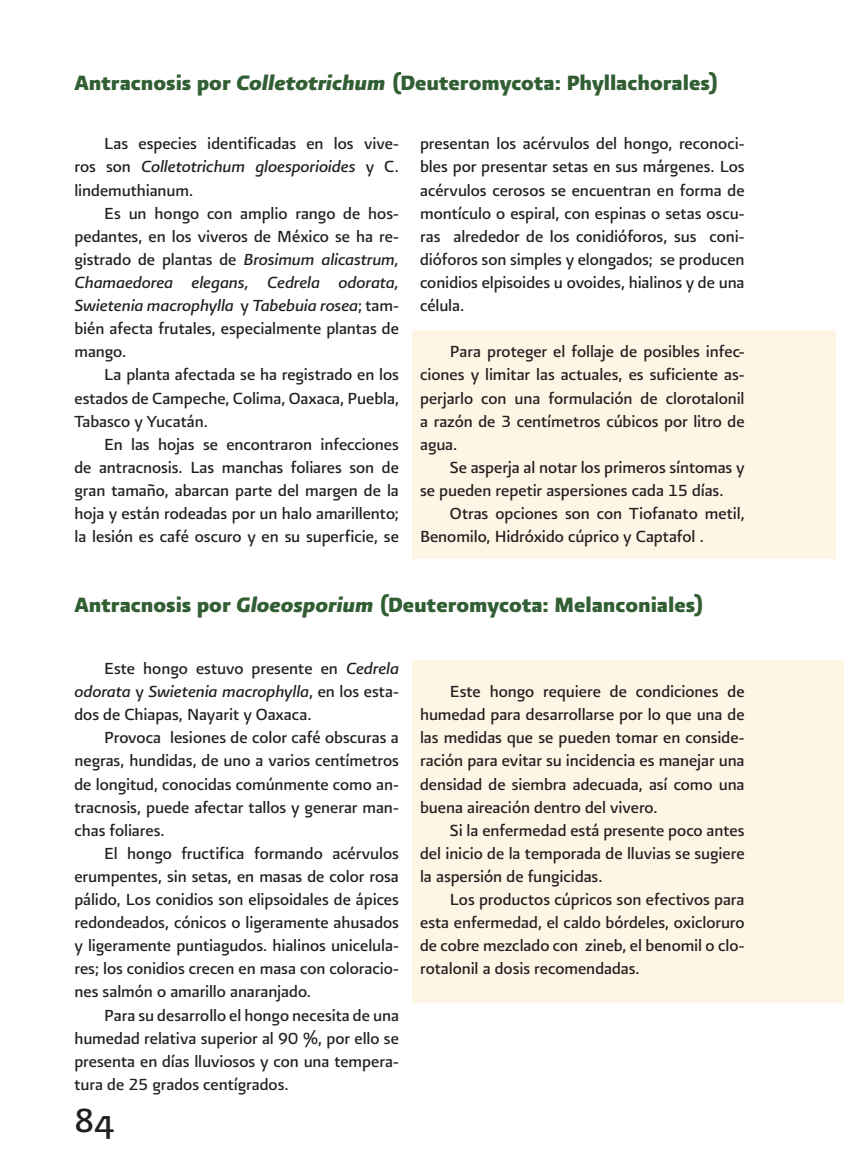
<style>
.page{position:relative;width:844px;height:1166px;background:#fff}
.page>*{position:absolute;margin:0;border:0;box-sizing:border-box;transform-origin:0 0}
.t1{font:40.25px "Presidencia Base CC";color:#231f20}
.t2{font:24.5px "Presidencia Fuerte";letter-spacing:-.005em;color:#315e33}
.t3{font:19.25px/23.1px "Presidencia Base";letter-spacing:-.005em;color:#231f20;text-align:justify}
.t4{font:italic 19.25px/23.1px "Presidencia Base CC";letter-spacing:-.005em;color:#231f20}
.s1{font-family:"Presidencia Fuerte CC";font-style:italic}
.s2{font-style:italic}
.s3{font-family:"Presidencia Base CC";font-style:italic}
.s4{font-family:"Presidencia Base";font-style:normal}
</style>
<div class="page">
<div style="left:412px;top:660px;width:431px;height:342px;background:#fef5e5"></div>
<div style="left:412px;top:331px;width:423px;height:228px;background:#fef5e5"></div>
<p class="t2" style="left:74px;top:69px;width:646px">Antracnosis por <span class="s1">Colletotrichum</span> (Deuteromycota: Phyllachorales)</p>
<p class="t3" style="left:74px;top:132px;width:326px;text-indent:30px">Las especies identificadas en los vive&shy;ros son <span class="s2">Colletotrichum gloesporioides</span> y C. lindemuthianum.</p>
<p class="t3" style="left:74px;top:201px;width:326px;text-indent:30px">Es un hongo con amplio rango de hos&shy;pedantes, en los viveros de México se ha re&shy;gistrado de plantas de <span class="s3">Brosimum alicastrum,</span></p>
<p class="t4" style="left:74px;top:271px;width:326px">Chamaedorea elegans, Cedrela odorata,<br>Swietenia macrophylla <span class="s4">y</span> Tabebuia rosea<span class="s4">; tam-</span></p>
<p class="t3" style="left:74px;top:317px;width:326px">bién afecta frutales, especialmente plantas de mango.</p>
<p class="t3" style="left:74px;top:363px;width:326px;text-indent:30px">La planta afectada se ha registrado en los estados de Campeche, Colima, Oaxaca, Puebla, Tabasco y Yucatán.</p>
<p class="t3" style="left:74px;top:432px;width:326px;text-indent:30px">En las hojas se encontraron infecciones de antracnosis. Las manchas foliares son de gran tamaño, abarcan parte del margen de la hoja y están rodeadas por un halo amarillento; la lesión es café oscuro y en su superficie, se</p>
<p class="t3" style="left:420px;top:132px;width:326px">presentan los acérvulos del hongo, reconoci&shy;bles por presentar setas en sus márgenes. Los acérvulos cerosos se encuentran en forma de montículo o espiral, con espinas o setas oscu&shy;ras alrededor de los conidióforos, sus coni&shy;dióforos son simples y elongados; se producen conidios elpisoides u ovoides, hialinos y de una célula.</p>
<p class="t3" style="left:420px;top:340px;width:326px;text-indent:30px">Para proteger el follaje de posibles infec&shy;ciones y limitar las actuales, es suficiente as&shy;perjarlo con una formulación de clorotalonil a razón de 3 centímetros cúbicos por litro de agua.</p>
<p class="t3" style="left:420px;top:455px;width:326px;text-indent:30px">Se asperja al notar los primeros síntomas y se pueden repetir aspersiones cada 15 días.</p>
<p class="t3" style="left:420px;top:501px;width:326px;text-indent:30px">Otras opciones son con Tiofanato metil,<br>Benomilo, Hidróxido cúprico y Captafol .</p>
<p class="t2" style="left:74px;top:591px;width:631px">Antracnosis por <span class="s1">Gloeosporium</span> (Deuteromycota: Melanconiales)</p>
<p class="t3" style="left:104px;top:656px;width:296px">Este hongo estuvo presente en <span class="s3">Cedrela</span></p>
<p class="t4" style="left:74px;top:680px;width:326px">odorata <span class="s4">y</span> Swietenia macrophylla<span class="s4">, en los esta-</span></p>
<p class="t3" style="left:74px;top:702px;width:238px">dos de Chiapas, Nayarit y Oaxaca.</p>
<p class="t3" style="left:104px;top:726px;width:296px">Provoca lesiones de color café obscuras a</p>
<p class="t3" style="left:74px;top:749px;width:326px">negras, hundidas, de uno a varios centímetros</p>
<p class="t3" style="left:74px;top:772px;width:326px">de longitud, conocidas comúnmente como an-</p>
<p class="t3" style="left:74px;top:795px;width:326px">tracnosis, puede afectar tallos y generar man-</p>
<p class="t3" style="left:74px;top:818px;width:92px">chas foliares.</p>
<p class="t3" style="left:104px;top:841px;width:296px">El hongo fructifica formando acérvulos</p>
<p class="t3" style="left:74px;top:864px;width:326px">erumpentes, sin setas, en masas de color rosa</p>
<p class="t3" style="left:74px;top:887px;width:326px">pálido, Los conidios son elipsoidales de ápices</p>
<p class="t3" style="left:74px;top:910px;width:326px">redondeados, cónicos o ligeramente ahusados</p>
<p class="t3" style="left:74px;top:933px;width:326px">y ligeramente puntiagudos. hialinos unicelula-</p>
<p class="t3" style="left:74px;top:957px;width:326px">res; los conidios crecen en masa con coloracio-</p>
<p class="t3" style="left:74px;top:980px;width:238px">nes salmón o amarillo anaranjado.</p>
<p class="t3" style="left:104px;top:1003px;width:296px">Para su desarrollo el hongo necesita de una</p>
<p class="t3" style="left:74px;top:1026px;width:326px">humedad relativa superior al 90 %, por ello se</p>
<p class="t3" style="left:74px;top:1049px;width:326px">presenta en días lluviosos y con una tempera-</p>
<p class="t3" style="left:74px;top:1072px;width:216px">tura de 25 grados centígrados.</p>
<h1 class="t1" style="left:74px;top:1097px;width:41px">84</h1>
<p class="t3" style="left:420px;top:679px;width:326px;text-indent:30px">Este hongo requiere de condiciones de humedad para desarrollarse por lo que una de las medidas que se pueden tomar en conside&shy;ración para evitar su incidencia es manejar una densidad de siembra adecuada, así como una buena aireación dentro del vivero.</p>
<p class="t3" style="left:420px;top:818px;width:326px;text-indent:30px">Si la enfermedad está presente poco antes del inicio de la temporada de lluvias se sugiere la aspersión de fungicidas.</p>
<p class="t3" style="left:420px;top:887px;width:326px;text-indent:30px">Los productos cúpricos son efectivos para esta enfermedad, el caldo bórdeles, oxicloruro de cobre mezclado con zineb, el benomil o clo&shy;rotalonil a dosis recomendadas.</p>
</div>
